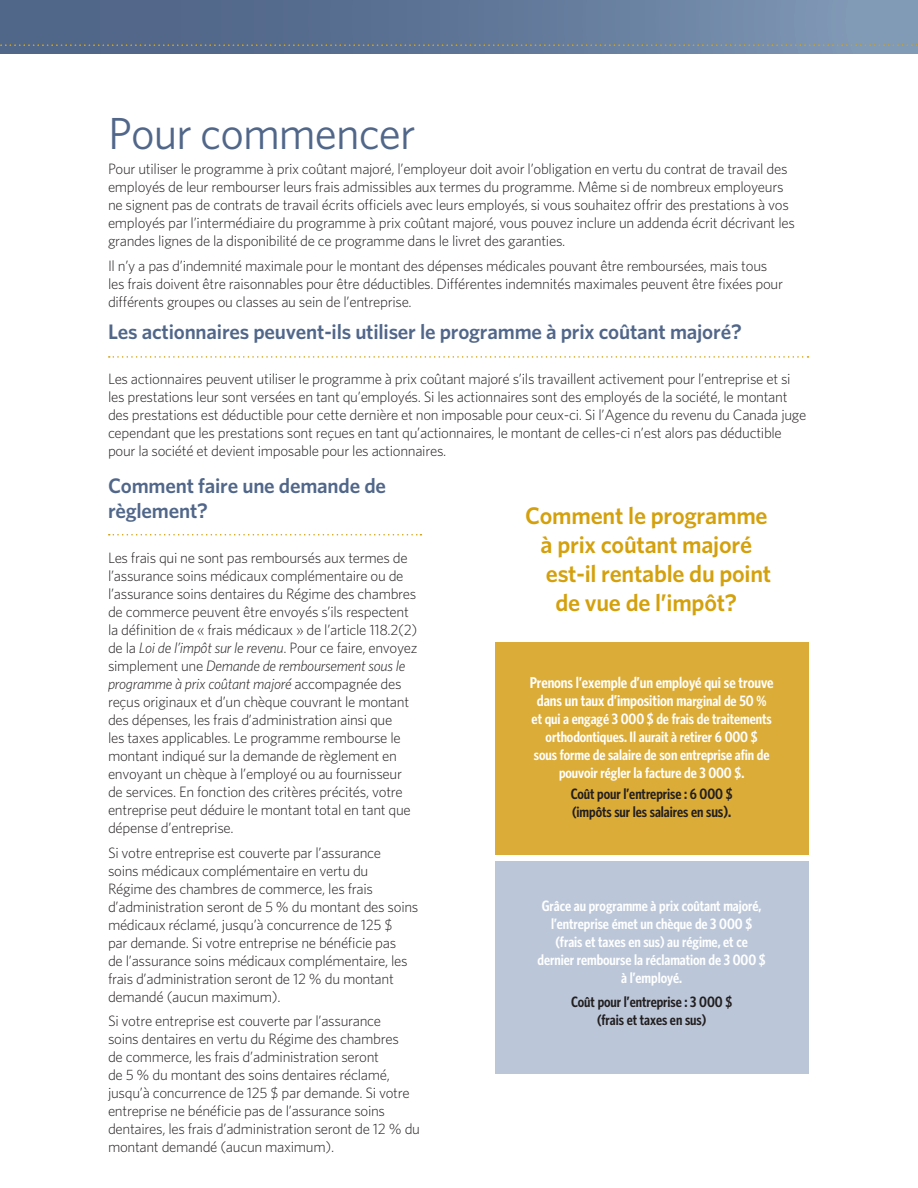
<style>
.page{position:relative;width:918px;height:1188px;background:#fff}
.page>*{position:absolute;margin:0;border:0;box-sizing:border-box;transform-origin:0 0}
.t1{font:45px "Whitney";letter-spacing:-.02em;color:#51678a}
.Body_Copy{font:600 24px "Whitney";letter-spacing:-.01em;color:#d4a00c}
.Body_Copy-2{font:600 21px/25.2px "Whitney";letter-spacing:-.01em;color:#51678a}
.t2{font:600 15.75px/18px "Whitney Condensed";letter-spacing:-.005em;color:#fff;text-align:center}
.Body_Copy-3{font:300 15px/18px "Whitney";letter-spacing:-.02em;color:#231f20}
.t3{font:600 15px/18px "Whitney Condensed";letter-spacing:-.005em;color:#fff;text-align:center}
.t4{font:600 15px/18px "Whitney Condensed";letter-spacing:-.005em;color:#231f20}
.s1{font-style:italic}
.s2{font-size:15px}
.s3{font-size:15.75px}
</style>
<div class="page">
<div style="left:0;top:0;width:918px;height:54px;background:linear-gradient(to right,#495d80,#7f97b3)"></div>
<svg style="left:0;top:45px;width:918px;height:1px"></svg>
<svg style="left:109px;top:356px;width:700px;height:2px"></svg>
<svg style="left:109px;top:534px;width:312px;height:2px"></svg>
<div style="left:495px;top:642px;width:313px;height:212px;background:#dbac38"></div>
<div style="left:495px;top:861px;width:313px;height:212px;background:#bbc7d9"></div>
<p class="t1" style="left:108px;top:104px;width:309px">Pour commencer</p>
<p class="Body_Copy-3" style="left:108px;top:159px;width:688px">Pour utiliser le programme à prix coûtant majoré, l’employeur doit avoir l’obligation en vertu du contrat de travail des employés de leur rembourser leurs frais admissibles aux termes du programme. Même si de nombreux employeurs ne signent pas de contrats de travail écrits officiels avec leurs employés, si vous souhaitez offrir des prestations à vos employés par l’intermédiaire du programme à prix coûtant majoré, vous pouvez inclure un addenda écrit décrivant les grandes lignes de la disponibilité de ce programme dans le livret des garanties.</p>
<p class="Body_Copy-3" style="left:108px;top:256px;width:677px;line-height:18.5px">Il n’y a pas d’indemnité maximale pour le montant des dépenses médicales pouvant être remboursées, mais tous les frais doivent être raisonnables pour être déductibles. Différentes indemnités maximales peuvent être fixées pour différents groupes ou classes au sein de l’entreprise.</p>
<p class="Body_Copy-2" style="left:108px;top:319px;width:635px">Les actionnaires peuvent-ils utiliser le programme à prix coûtant majoré?</p>
<p class="Body_Copy-3" style="left:108px;top:370px;width:700px">Les actionnaires peuvent utiliser le programme à prix coûtant majoré s’ils travaillent activement pour l’entreprise et si les prestations leur sont versées en tant qu’employés. Si les actionnaires sont des employés de la société, le montant des prestations est déductible pour cette dernière et non imposable pour ceux-ci. Si l’Agence du revenu du Canada juge cependant que les prestations sont reçues en tant qu’actionnaires, le montant de celles-ci n’est alors pas déductible pour la société et devient imposable pour les actionnaires.</p>
<p class="Body_Copy-2" style="left:108px;top:472px;width:280px">Comment faire une demande de règlement?</p>
<p class="Body_Copy-3" style="left:108px;top:548px;width:311px">Les frais qui ne sont pas remboursés aux termes de l’assurance soins médicaux complémentaire ou de l’assurance soins dentaires du Régime des chambres de commerce peuvent être envoyés s’ils respectent la définition de « frais médicaux » de l’article 118.2(2) de la <span class="s1">Loi de l’impôt sur le revenu</span>. Pour ce faire, envoyez simplement une <span class="s1">Demande de remboursement sous le programme à prix coûtant majoré</span> accompagnée des reçus originaux et d’un chèque couvrant le montant des dépenses, les frais d’administration ainsi que<br>les taxes applicables. Le programme rembourse le montant indiqué sur la demande de règlement en envoyant un chèque à l’employé ou au fournisseur de services. En fonction des critères précités, votre entreprise peut déduire le montant total en tant que dépense d’entreprise.</p>
<p class="Body_Copy-3" style="left:108px;top:843px;width:312px">Si votre entreprise est couverte par l’assurance<br>soins médicaux complémentaire en vertu du<br>Régime des chambres de commerce, les frais d’administration seront de 5 % du montant des soins médicaux réclamé, jusqu’à concurrence de 125 $<br>par demande. Si votre entreprise ne bénéficie pas<br>de l’assurance soins médicaux complémentaire, les frais d’administration seront de 12 % du montant demandé (aucun maximum).</p>
<p class="Body_Copy-3" style="left:108px;top:1012px;width:314px">Si votre entreprise est couverte par l’assurance<br>soins dentaires en vertu du Régime des chambres<br>de commerce, les frais d’administration seront<br>de 5 % du montant des soins dentaires réclamé, jusqu’à concurrence de 125 $ par demande. Si votre entreprise ne bénéficie pas de l’assurance soins dentaires, les frais d’administration seront de 12 % du montant demandé (aucun maximum).</p>
<p class="Body_Copy" style="left:525px;top:500px;width:244px">Comment le programme</p>
<p class="Body_Copy" style="left:541px;top:529px;width:213px">à prix coûtant majoré</p>
<p class="Body_Copy" style="left:546px;top:558px;width:227px">est-il rentable du point</p>
<p class="Body_Copy" style="left:556px;top:586px;width:183px">de vue de l’impôt?</p>
<p class="t2" style="left:530px;top:673px;width:245px">Prenons l’exemple d’un employé qui se trouve dans un taux d’imposition m<span class="s2">arginal de 50 %</span></p>
<p class="t3" style="left:532px;top:710px;width:242px">et qui a engagé 3 000 $ de frais de traitements orthodontiques. Il aurait à retirer 6 000 $<br>sous forme de salaire de son entreprise afin de pouvoir régler la facture de 3 000 $.</p>
<p class="t4" style="left:571px;top:785px;width:163px">Coût pour l’entreprise : 6 000 $ (impôts sur les salaires en s<span class="s3">us).</span></p>
<p class="t3" style="left:538px;top:897px;width:230px">Grâce au programme à prix coûtant majoré, l’entreprise émet un chèque de 3 000 $ (frais et taxes en sus) au régime, et ce dernier rembourse la réclamation de 3 000 $ à l’employé.</p>
<p class="t4" style="left:571px;top:993px;width:163px;text-align:center">Coût pour l’entreprise : 3 000 $ (frais et taxes en sus)</p>
</div>
